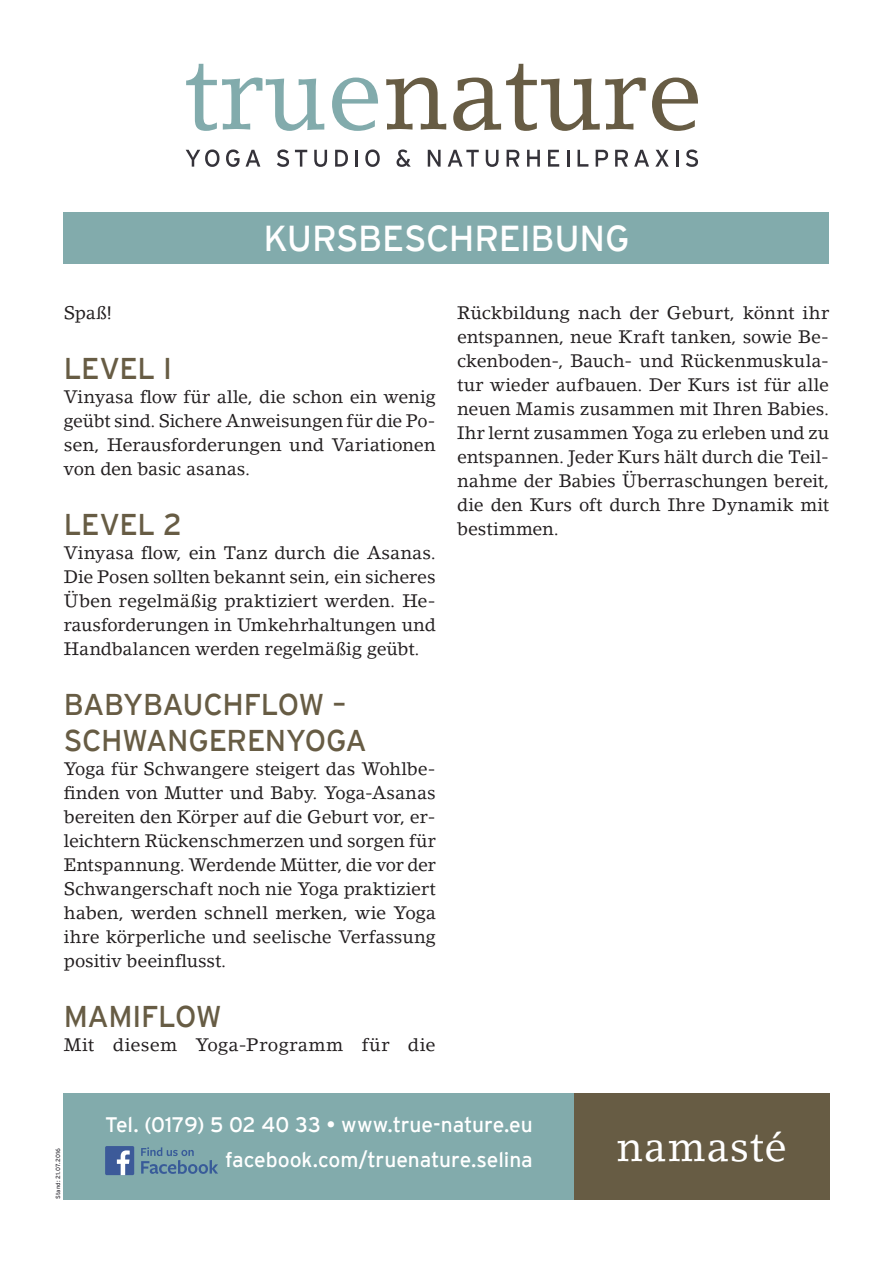
<style>
.page{position:relative;width:893px;height:1263px;background:#fff}
.page>*{position:absolute;margin:0;border:0;box-sizing:border-box;transform-origin:0 0}
.t1{font:40.5px "Lino Letter Std";letter-spacing:.025em;color:#fff}
.t2{font:36px "Interstate";letter-spacing:-.01em;color:#fff}
.t3{font:30px/36px "Interstate";letter-spacing:-.015em;color:#675c44}
.t4{font:21px/35.5px "Interstate";letter-spacing:-.005em;color:#fff;text-align:right}
.t5{font:18px/24px "Lino Letter Std";letter-spacing:-.005em;color:#231f20;text-align:justify}
.t6{font:6px "Interstate";letter-spacing:.03em;color:#35333a}
</style>
<div class="page">
<div style="left:64px;top:1093px;width:765px;height:106px;background:#82abac"></div>
<div style="left:574px;top:1093px;width:255px;height:106px;background:#675c44"></div>
<svg style="left:186px;top:64px;width:138px;height:67px"></svg>
<svg style="left:332px;top:78px;width:46px;height:53px"></svg>
<svg style="left:386px;top:78px;width:60px;height:52px"></svg>
<svg style="left:453px;top:64px;width:193px;height:67px"></svg>
<svg style="left:652px;top:78px;width:46px;height:53px"></svg>
<svg style="left:186px;top:149px;width:33px;height:18px"></svg>
<svg style="left:226px;top:149px;width:34px;height:18px"></svg>
<svg style="left:277px;top:149px;width:12px;height:18px"></svg>
<svg style="left:295px;top:150px;width:12px;height:17px"></svg>
<svg style="left:314px;top:150px;width:13px;height:17px"></svg>
<svg style="left:335px;top:150px;width:13px;height:17px"></svg>
<hr style="left:355px;top:150px;width:3px;height:17px;background:#35333a">
<svg style="left:365px;top:149px;width:15px;height:18px"></svg>
<svg style="left:396px;top:149px;width:15px;height:18px"></svg>
<svg style="left:428px;top:150px;width:13px;height:17px"></svg>
<svg style="left:448px;top:150px;width:31px;height:17px"></svg>
<svg style="left:486px;top:150px;width:12px;height:17px"></svg>
<svg style="left:507px;top:150px;width:12px;height:17px"></svg>
<svg style="left:527px;top:150px;width:13px;height:17px"></svg>
<svg style="left:548px;top:150px;width:11px;height:17px"></svg>
<svg style="left:567px;top:150px;width:2px;height:17px"></svg>
<svg style="left:577px;top:150px;width:11px;height:17px"></svg>
<svg style="left:596px;top:150px;width:12px;height:17px"></svg>
<svg style="left:615px;top:150px;width:13px;height:17px"></svg>
<svg style="left:634px;top:150px;width:15px;height:17px"></svg>
<svg style="left:655px;top:150px;width:14px;height:17px"></svg>
<svg style="left:676px;top:150px;width:2px;height:17px"></svg>
<svg style="left:686px;top:149px;width:12px;height:18px"></svg>
<svg style="left:141px;top:1147px;width:77px;height:27px"></svg>
<div style="left:105px;top:1146px;width:29px;height:29px;background:#3c5a99;border-radius:2px"></div>
<svg style="left:117px;top:1150px;width:13px;height:25px"></svg>
<div style="left:64px;top:213px;width:765px;height:51px;background:#82abac"></div>
<h2 class="t2" style="left:263px;top:219px;width:368px">KURSBESCHREIBUNG</h2>
<p class="t5" style="left:64px;top:301px;width:50px">Spaß!</p>
<h3 class="t3" style="left:64px;top:350px;width:110px">LEVEL I</h3>
<p class="t5" style="left:64px;top:385px;width:374px">Vinyasa flow für alle, die schon ein wenig geübt sind. Sichere Anweisungen für die Po&shy;sen, Herausforderungen und Variationen von den basic asanas.</p>
<h3 class="t3" style="left:64px;top:506px;width:120px">LEVEL 2</h3>
<p class="t5" style="left:64px;top:541px;width:374px">Vinyasa flow, ein Tanz durch die Asanas.<br>Die Posen sollten bekannt sein, ein sicheres Üben regelmäßig praktiziert werden. He&shy;rausforderungen in Umkehrhaltungen und Handbalancen werden regelmäßig geübt.</p>
<h3 class="t3" style="left:64px;top:686px;width:305px">BABYBAUCHFLOW –<br>SCHWANGERENYOGA</h3>
<p class="t5" style="left:64px;top:757px;width:374px">Yoga für Schwangere steigert das Wohlbe&shy;finden von Mutter und Baby. Yoga-Asanas bereiten den Körper auf die Geburt vor, er&shy;leichtern Rückenschmerzen und sorgen für Entspannung. Werdende Mütter, die vor der Schwangerschaft noch nie Yoga praktiziert haben, werden schnell merken, wie Yoga ihre körperliche und seelische Verfassung positiv beeinflusst.</p>
<h3 class="t3" style="left:64px;top:998px;width:160px">MAMIFLOW</h3>
<p class="t5" style="left:64px;top:1033px;width:374px">Mit diesem Yoga-Programm für die</p>
<p class="t5" style="left:457px;top:301px;width:374px">Rückbildung nach der Geburt, könnt ihr entspannen, neue Kraft tanken, sowie Be&shy;ckenboden-, Bauch- und Rückenmuskula&shy;tur wieder aufbauen. Der Kurs ist für alle neuen Mamis zusammen mit Ihren Babies.<br>Ihr lernt zusammen Yoga zu erleben und zu entspannen. Jeder Kurs hält durch die Teil&shy;nahme der Babies Überraschungen bereit, die den Kurs oft durch Ihre Dynamik mit bestimmen.</p>
<p class="t6" style="left:55px;top:1199px;width:53px;rotate:-90deg">Stand: 21.07.2016</p>
<p class="t4" style="left:105px;top:1106px;width:429px">Tel. (0179) 5 02 40 33 • www.true-nature.eu facebook.com/truenature.selina</p>
<h1 class="t1" style="left:616px;top:1122px;width:172px">namasté</h1>
</div>
